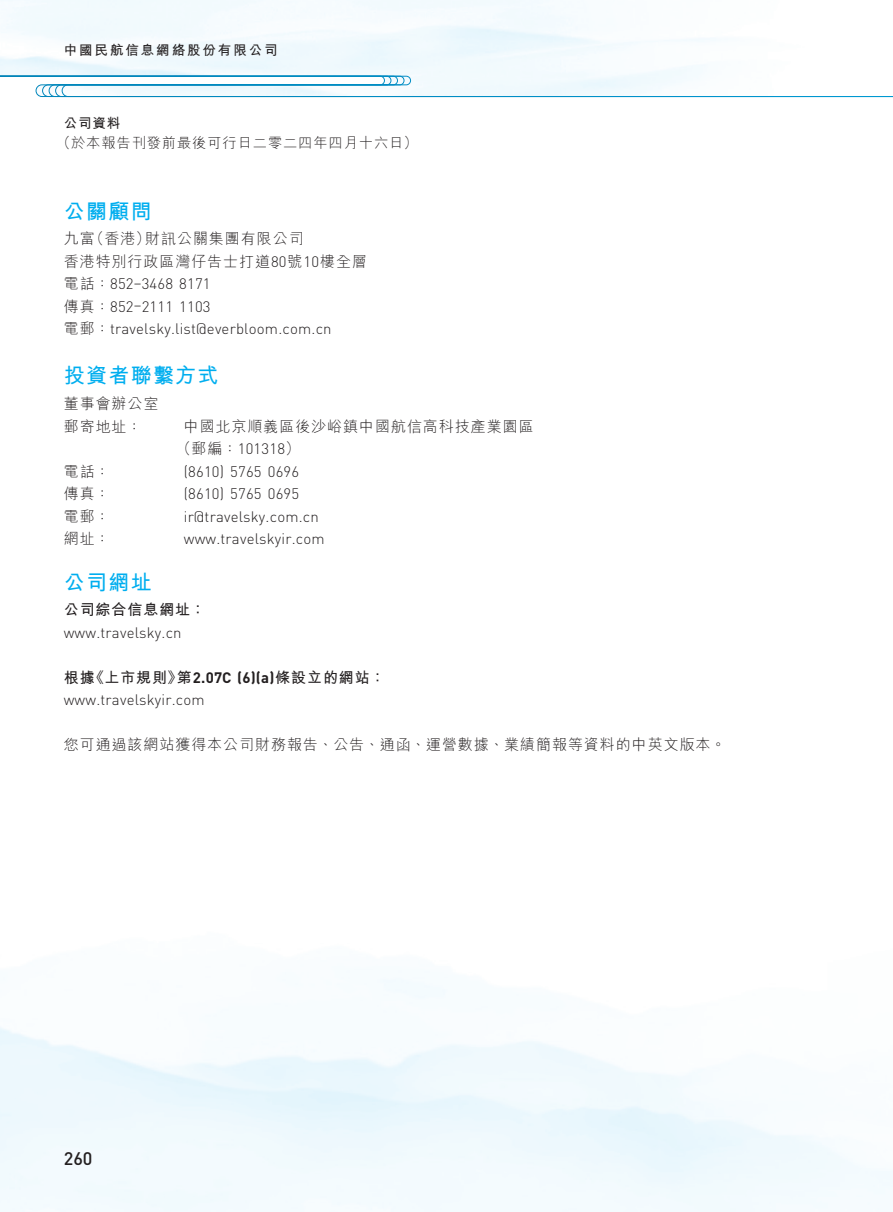
<style>
.page{position:relative;width:893px;height:1212px;background:#fff}
.page>*{position:absolute;margin:0;border:0;box-sizing:border-box;transform-origin:0 0}
._03_H1{font:700 21px "M Hei HK";letter-spacing:.06em;color:#00aeef}
.t1{font:500 18px "DIN Pro";color:#231f20}
._01_Body_Text{font:300 15px/22.5px "DIN Pro";letter-spacing:.015em;color:#231f20}
._01_Body_Text-2{font:300 15px/22.5px "M Hei HK";letter-spacing:.065em;color:#231f20}
._15_Table_Stub{font:300 15px "M Hei HK";letter-spacing:.065em;color:#231f20}
.t2{font:300 14.25px "M Hei HK";letter-spacing:.065em;color:#231f20}
.t3{font:700 13.5px "M Hei HK";letter-spacing:.14em;color:#231f20}
.s1{font-family:"M Hei HK"}
.s2{font-family:"DIN Pro"}
.s3{font-family:"M Hei HK";font-weight:700}
.s4{font-weight:700}
</style>
<div class="page">
<img style="left:0;top:0;width:893px;height:97px">
<p class="t3" style="left:64px;top:40px;width:215px">中國民航信息網絡股份有限公司</p>
<p class="t3" style="left:64px;top:113px;width:58px">公司資料</p>
<p class="t2" style="left:57px;top:132px;width:363px">（於本報告刊發前最後可行日二零二四年四月十六日）</p>
<p class="_03_H1" style="left:64px;top:196px;width:89px">公關顧問</p>
<p class="_01_Body_Text" style="left:64px;top:227px;width:305px"><span class="s1">九富（香港）財訊公關集團有限公司<br>香港特別行政區灣仔告士打道</span>80<span class="s1">號</span>10<span class="s1">樓全層電話：</span>852–3468 8171<br><span class="s1">傳真：</span>852–2111 1103<br><span class="s1">電郵：</span>travelsky.list@everbloom.com.cn</p>
<p class="_03_H1" style="left:64px;top:360px;width:156px">投資者聯繫方式</p>
<p class="_15_Table_Stub" style="left:64px;top:393px;width:96px">董事會辦公室</p>
<p class="_15_Table_Stub" style="left:64px;top:416px;width:80px">郵寄地址：</p>
<p class="_01_Body_Text-2" style="left:176px;top:414px;width:359px;text-indent:8px">中國北京順義區後沙峪鎮中國航信高科技產業園區（郵編：<span class="s2">101318</span>）</p>
<p class="_15_Table_Stub" style="left:64px;top:461px;width:48px">電話：</p>
<p class="_01_Body_Text" style="left:184px;top:459px;width:117px">(8610) 5765 0696</p>
<p class="_15_Table_Stub" style="left:64px;top:483px;width:48px">傳真：</p>
<p class="_01_Body_Text" style="left:184px;top:482px;width:117px">(8610) 5765 0695</p>
<p class="_15_Table_Stub" style="left:64px;top:506px;width:48px">電郵：</p>
<p class="_01_Body_Text" style="left:184px;top:504px;width:137px">ir@travelsky.com.cn</p>
<p class="_15_Table_Stub" style="left:64px;top:528px;width:48px">網址：</p>
<p class="_01_Body_Text" style="left:184px;top:527px;width:142px">www.travelskyir.com</p>
<p class="_03_H1" style="left:64px;top:566px;width:89px">公司網址</p>
<p class="_01_Body_Text" style="left:64px;top:598px;width:143px"><span class="s3">公司綜合信息網址：</span>www.travelsky.cn</p>
<p class="_01_Body_Text" style="left:64px;top:665px;width:323px"><span class="s3">根據《上市規則》第</span><span class="s4">2.07C (6)(a)</span><span class="s3">條設立的網站：</span>www.travelskyir.com</p>
<p class="_01_Body_Text-2" style="left:64px;top:733px;width:663px">您可通過該網站獲得本公司財務報告、公告、通函、運營數據、業績簡報等資料的中英文版本。</p>
<p class="t1" style="left:64px;top:1146px;width:30px">260</p>
</div>
